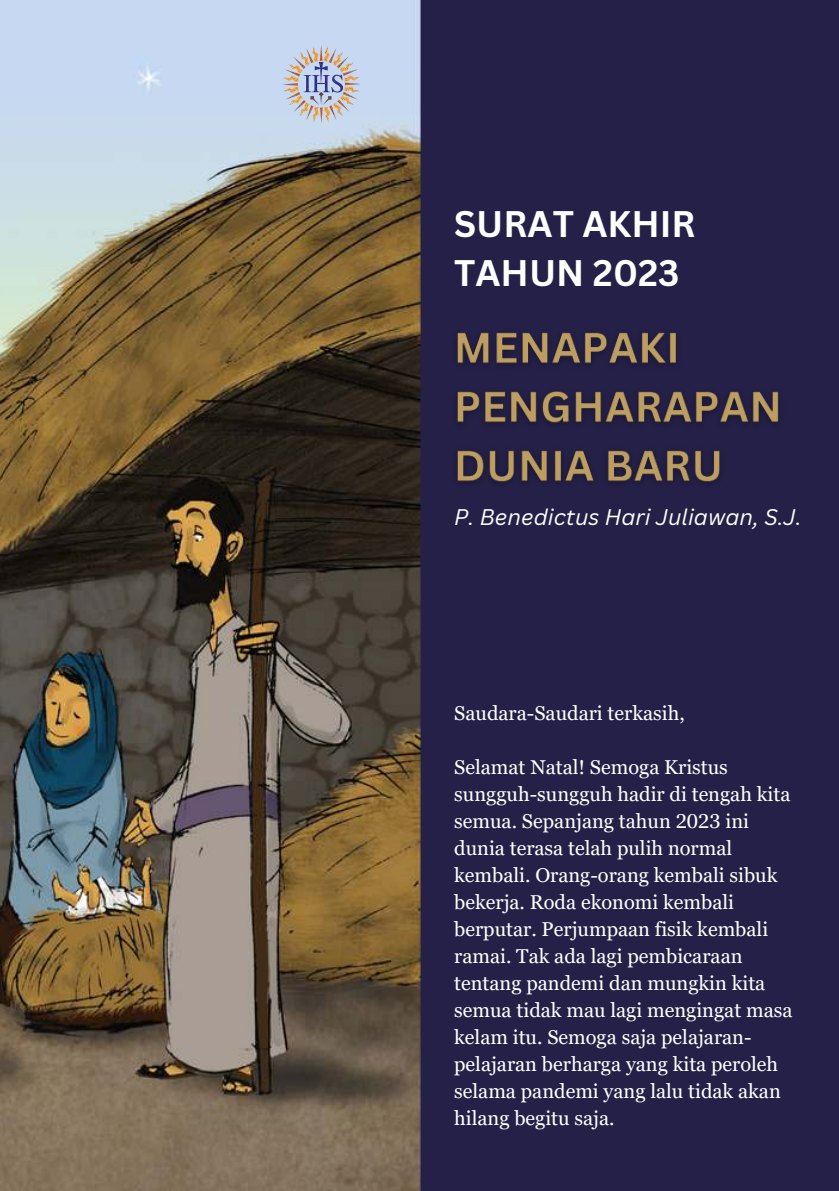
<style>
.page{position:relative;width:839px;height:1191px;background:#fff}
.page>*{position:absolute;margin:0;border:0;box-sizing:border-box;transform-origin:0 0}
.t1{font:700 36px/49.6px "Canva Sans";color:#fff}
.t2{font:italic 22px "Canva Sans";color:#fff}
.t3{font:20px/27px "Georgia Pro";color:#fff}
</style>
<div class="page">
<div style="left:0;top:0;width:838px;height:1191px;background:#252047"></div>
<img style="left:0;top:0;width:420px;height:1191px">
<img style="left:283px;top:46px;width:76px;height:76px">
<img style="left:457px;top:332px;width:322px;height:151px">
<h1 class="t1" style="left:454px;top:200px;width:243px">SURAT AKHIR<br>TAHUN 2023</h1>
<p class="t2" style="left:454px;top:504px;width:349px">P. Benedictus Hari Juliawan, S.J.</p>
<p class="t3" style="left:454px;top:700px;width:232px">Saudara-Saudari terkasih,</p>
<p class="t3" style="left:454px;top:754px;width:340px">Selamat Natal! Semoga Kristus sungguh-sungguh hadir di tengah kita semua. Sepanjang tahun 2023 ini dunia terasa telah pulih normal kembali. Orang-orang kembali sibuk bekerja. Roda ekonomi kembali berputar. Perjumpaan fisik kembali ramai. Tak ada lagi pembicaraan tentang pandemi dan mungkin kita semua tidak mau lagi mengingat masa kelam itu. Semoga saja pelajaran&shy;pelajaran berharga yang kita peroleh selama pandemi yang lalu tidak akan hilang begitu saja.</p>
</div>
